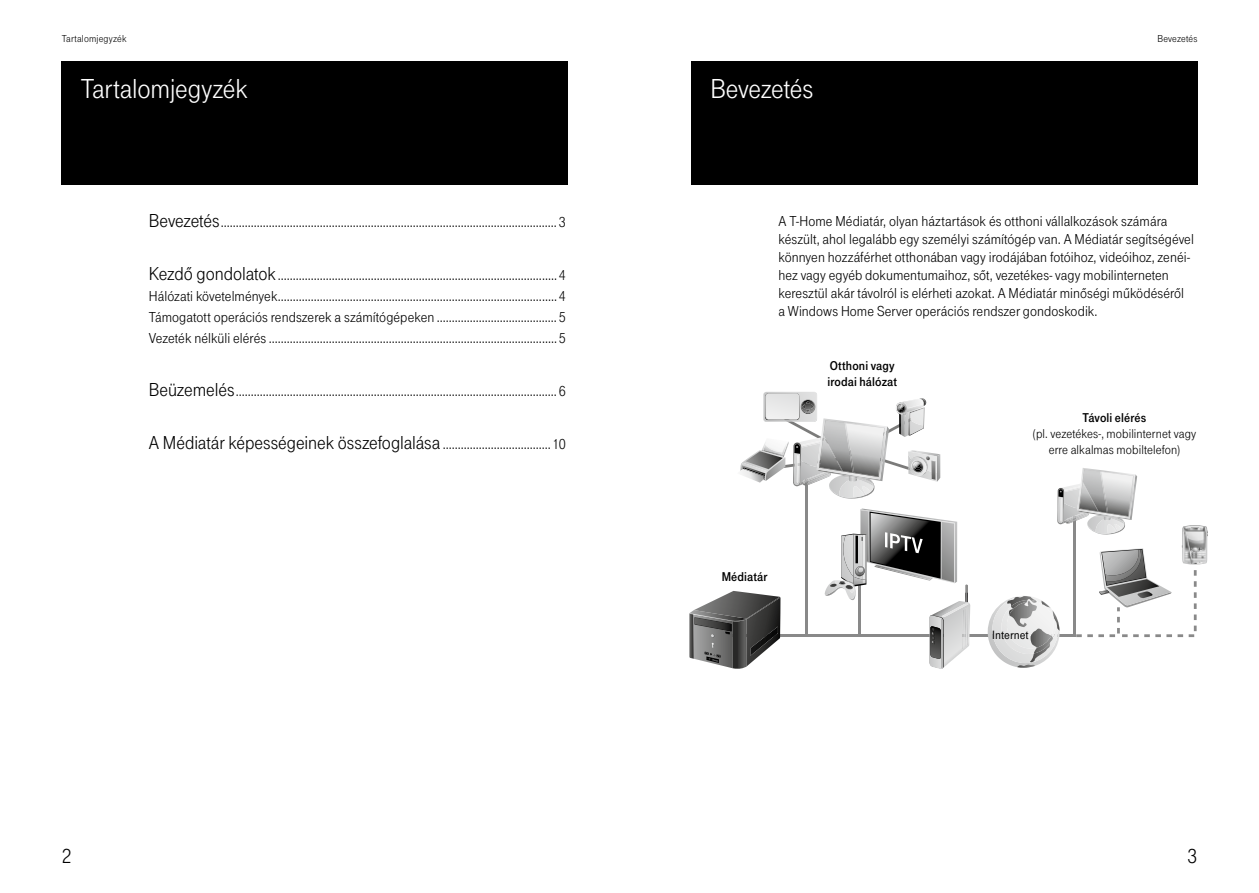
<style>
.page{position:relative;width:1259px;height:893px;background:#fff}
.page>*{position:absolute;margin:0;border:0;box-sizing:border-box;transform-origin:0 0}
.t1{font:28.5px "Tele Grotesk H Norm";letter-spacing:-.005em;color:#fff}
.t2{font:21px "Tele Grotesk H Norm";color:#000}
.t3{font:15px/18px "Tele Grotesk H Norm";letter-spacing:.005em;color:#000;text-align:justify}
.t4{font:13.35px/15.9px "Tele Grotesk H Norm";letter-spacing:.01em;color:#000;text-align:center}
.t5{font:13.35px/15.9px "Tele Grotesk H Fett";letter-spacing:.01em;color:#000}
.t6{font:12.45px "Tele Grotesk H Halb";color:#000}
.t7{font:10.5px "Tele Grotesk H Norm";letter-spacing:.015em;color:#000}
.s1{font-size:19.5px}
</style>
<div class="page">
<div style="left:62px;top:62px;width:506px;height:123px;background:#000"></div>
<div style="left:691px;top:62px;width:506px;height:123px;background:#000"></div>
<hr style="left:722px;top:634px;width:354px;height:3px;background:#898989">
<svg style="left:1076px;top:634px;width:5px;height:3px"></svg>
<svg style="left:1087px;top:628px;width:40px;height:9px"></svg>
<svg style="left:1133px;top:634px;width:5px;height:3px"></svg>
<svg style="left:1144px;top:634px;width:5px;height:3px"></svg>
<svg style="left:1155px;top:626px;width:41px;height:11px"></svg>
<hr style="left:805px;top:479px;width:2px;height:157px;background:#898989">
<hr style="left:1073px;top:516px;width:3px;height:119px;background:#898989">
<svg style="left:1057px;top:468px;width:80px;height:67px"></svg>
<img style="left:1082px;top:469px;width:25px;height:44px">
<svg style="left:740px;top:392px;width:200px;height:106px"></svg>
<svg style="left:689px;top:591px;width:91px;height:78px"></svg>
<svg style="left:987px;top:596px;width:72px;height:72px"></svg>
<svg style="left:824px;top:509px;width:146px;height:160px"></svg>
<svg style="left:1099px;top:548px;width:72px;height:63px"></svg>
<svg style="left:1186px;top:525px;width:21px;height:95px"></svg>
<img style="left:1182px;top:526px;width:24px;height:38px">
<p class="t7" style="left:62px;top:33px;width:66px">Tartalomjegyzék</p>
<h1 class="t1" style="left:81px;top:73px;width:168px">Tartalomjegyzék</h1>
<p class="t3" style="left:149px;top:213px;width:419px"><span class="s1">Bevezetés</span> ................................................................................................................ 3</p>
<p class="t3" style="left:149px;top:265px;width:419px;line-height:21px"><span class="s1">Kezdô gondolatok</span> ............................................................................................. 4<br>Hálózati követelmények ............................................................................................. 4<br>Támogatott operációs rendszerek a számítógépeken ........................................ 5<br>Vezeték nélküli elérés ................................................................................................ 5</p>
<p class="t3" style="left:149px;top:382px;width:419px"><span class="s1">Beüzemelés</span> ........................................................................................................... 6</p>
<p class="t3" style="left:149px;top:435px;width:418px"><span class="s1">A Médiatár képességeinek összefoglalása</span> ....................................10</p>
<h1 class="t1" style="left:710px;top:73px;width:104px">Bevezetés</h1>
<p class="t7" style="left:1157px;top:33px;width:41px">Bevezetés</p>
<p class="t3" style="left:778px;top:212px;width:417px;text-align:left">A T-Home Médiatár, olyan háztartások és otthoni vállalkozások számára készült, ahol legalább egy személyi számítógép van. A Médiatár segítségével könnyen hozzáférhet otthonában vagy irodájában fotóihoz, videóihoz, zenéi&shy;hez vagy egyéb dokumentumaihoz, sôt, vezetékes- vagy mobilinterneten keresztül akár távolról is elérheti azokat. A Médiatár minôségi mûködésérôl a Windows Home Server operációs rendszer gondoskodik.</p>
<p class="t5" style="left:827px;top:358px;width:71px">Otthoni vagy irodai hálózat</p>
<p class="t5" style="left:721px;top:568px;width:47px">Médiatár</p>
<p class="t5" style="left:1082px;top:410px;width:65px">Távoli elérés</p>
<p class="t4" style="left:1032px;top:426px;width:165px">(pl. vezetékes-, mobilinternet vagy erre alkalmas mobiltelefon)</p>
<p class="t6" style="left:992px;top:627px;width:38px">Internet</p>
<h2 class="t2" style="left:62px;top:845px;width:11px">2</h2>
<h2 class="t2" style="left:1187px;top:845px;width:11px">3</h2>
</div>
